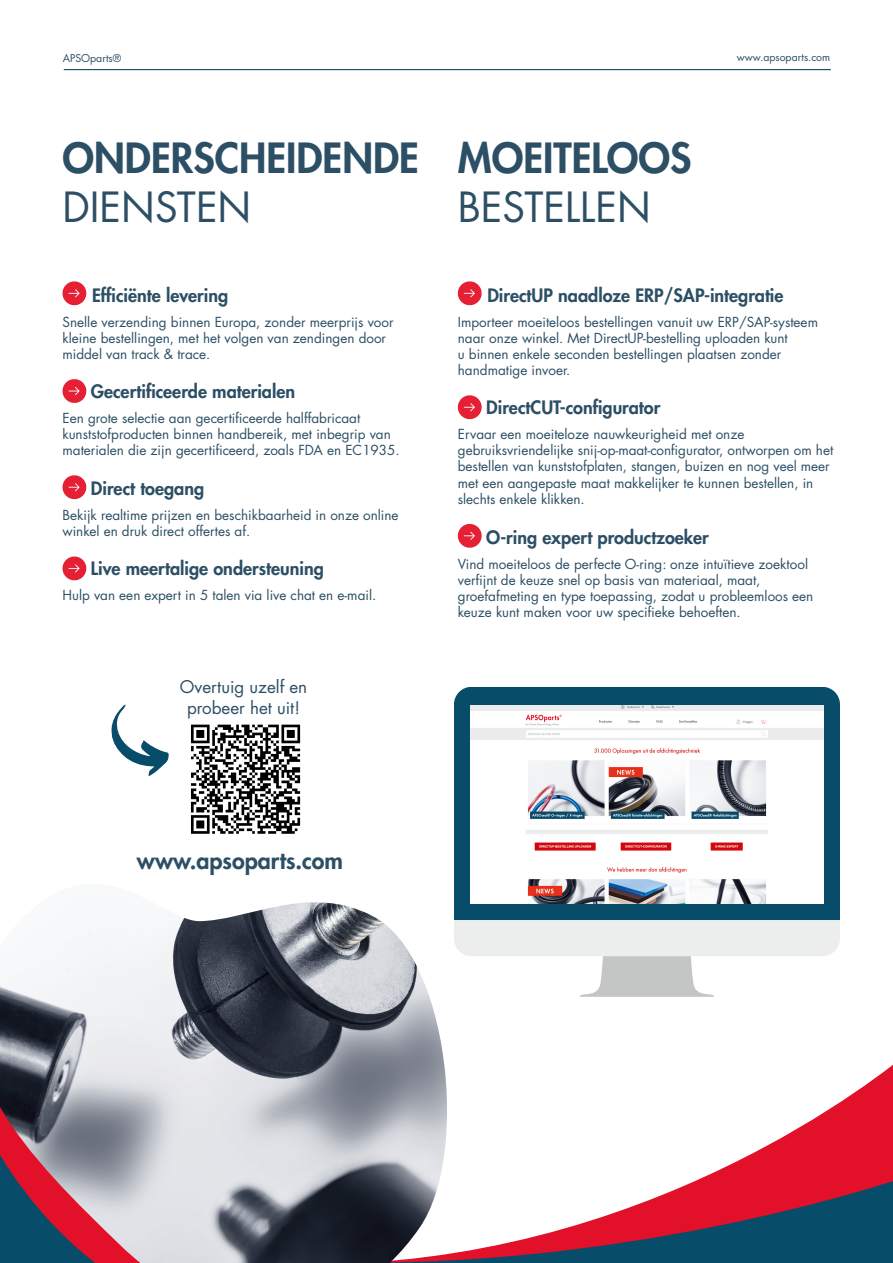
<style>
.page{position:relative;width:893px;height:1263px;background:#fff}
.page>*{position:absolute;margin:0;border:0;box-sizing:border-box;transform-origin:0 0}
.t1{font:800 40.5px/48.6px "Futura LT Pro";color:#2c4f65}
.t2{font:800 23.1px "Futura LT Pro";color:#2c4f65}
.t3{font:800 18px "Futura LT Pro";color:#2c4f65}
.t4{font:16.95px/20.4px "Futura LT Pro";color:#2c4f65;text-align:center}
.t5{font:13.5px/16.2px "Futura LT Pro";color:#2c4f65}
.t6{font:10.5px "Futura LT Pro";color:#2c4f65}
.s1{font-weight:400}
</style>
<div class="page">
<svg style="left:470px;top:1065px;width:423px;height:198px"></svg>
<svg style="left:111px;top:704px;width:58px;height:72px"></svg>
<img style="left:0;top:902px;width:470px;height:361px">
<div style="left:454px;top:687px;width:386px;height:233px;background:#074c69"></div>
<svg style="left:454px;top:920px;width:386px;height:77px"></svg>
<svg style="left:191px;top:724px;width:110px;height:110px"></svg>
<img style="left:470px;top:705px;width:353px;height:198px">
<hr style="left:64px;top:69px;width:767px;height:1px;background:#164a62">
<svg style="left:63px;top:281px;width:23px;height:24px"></svg>
<svg style="left:63px;top:379px;width:23px;height:24px"></svg>
<svg style="left:63px;top:475px;width:23px;height:24px"></svg>
<svg style="left:63px;top:556px;width:23px;height:24px"></svg>
<svg style="left:458px;top:281px;width:24px;height:24px"></svg>
<svg style="left:458px;top:395px;width:24px;height:24px"></svg>
<svg style="left:458px;top:524px;width:24px;height:24px"></svg>
<p class="t6" style="left:63px;top:51px;width:60px">APSOparts®</p>
<p class="t6" style="left:737px;top:50px;width:95px">www.apsoparts.com</p>
<p class="t1" style="left:63px;top:132px;width:358px">ONDERSCHEIDENDE<br><span class="s1">DIENSTEN</span></p>
<p class="t1" style="left:458px;top:132px;width:235px">MOEITELOOS<br><span class="s1">BESTELLEN</span></p>
<p class="t3" style="left:92px;top:282px;width:138px">Efficiënte levering</p>
<p class="t5" style="left:63px;top:313px;width:333px">Snelle verzending binnen Europa, zonder meerprijs voor kleine bestellingen, met het volgen van zendingen door middel van track &amp; trace.</p>
<p class="t3" style="left:91px;top:378px;width:206px">Gecertificeerde materialen</p>
<p class="t5" style="left:63px;top:410px;width:339px">Een grote selectie aan gecertificeerde halffabricaat kunststofproducten binnen handbereik, met inbegrip van materialen die zijn gecertificeerd, zoals FDA en EC1935.</p>
<p class="t3" style="left:91px;top:475px;width:115px">Direct toegang</p>
<p class="t5" style="left:63px;top:507px;width:338px">Bekijk realtime prijzen en beschikbaarheid in onze online winkel en druk direct offertes af.</p>
<p class="t3" style="left:91px;top:555px;width:234px">Live meertalige ondersteuning</p>
<p class="t5" style="left:63px;top:586px;width:315px">Hulp van een expert in 5 talen via live chat en e-mail.</p>
<p class="t4" style="left:180px;top:676px;width:129px">Overtuig uzelf en probeer het uit!</p>
<p class="t2" style="left:137px;top:843px;width:208px">www.apsoparts.com</p>
<p class="t3" style="left:487px;top:282px;width:298px">DirectUP naadloze ERP/SAP-integratie</p>
<p class="t5" style="left:458px;top:313px;width:362px">Importeer moeiteloos bestellingen vanuit uw ERP/SAP-systeem naar onze winkel. Met DirectUP-bestelling uploaden kunt<br>u binnen enkele seconden bestellingen plaatsen zonder handmatige invoer.</p>
<p class="t3" style="left:486px;top:394px;width:176px">DirectCUT-configurator</p>
<p class="t5" style="left:458px;top:426px;width:377px">Ervaar een moeiteloze nauwkeurigheid met onze gebruiksvriendelijke snij-op-maat-configurator, ontworpen om het bestellen van kunststofplaten, stangen, buizen en nog veel meer met een aangepaste maat makkelijker te kunnen bestellen, in slechts enkele klikken.</p>
<p class="t3" style="left:486px;top:524px;width:224px">O-ring expert productzoeker</p>
<p class="t5" style="left:458px;top:555px;width:357px">Vind moeiteloos de perfecte O-ring: onze intuïtieve zoektool verfijnt de keuze snel op basis van materiaal, maat, groefafmeting en type toepassing, zodat u probleemloos een keuze kunt maken voor uw specifieke behoeften.</p>
</div>
